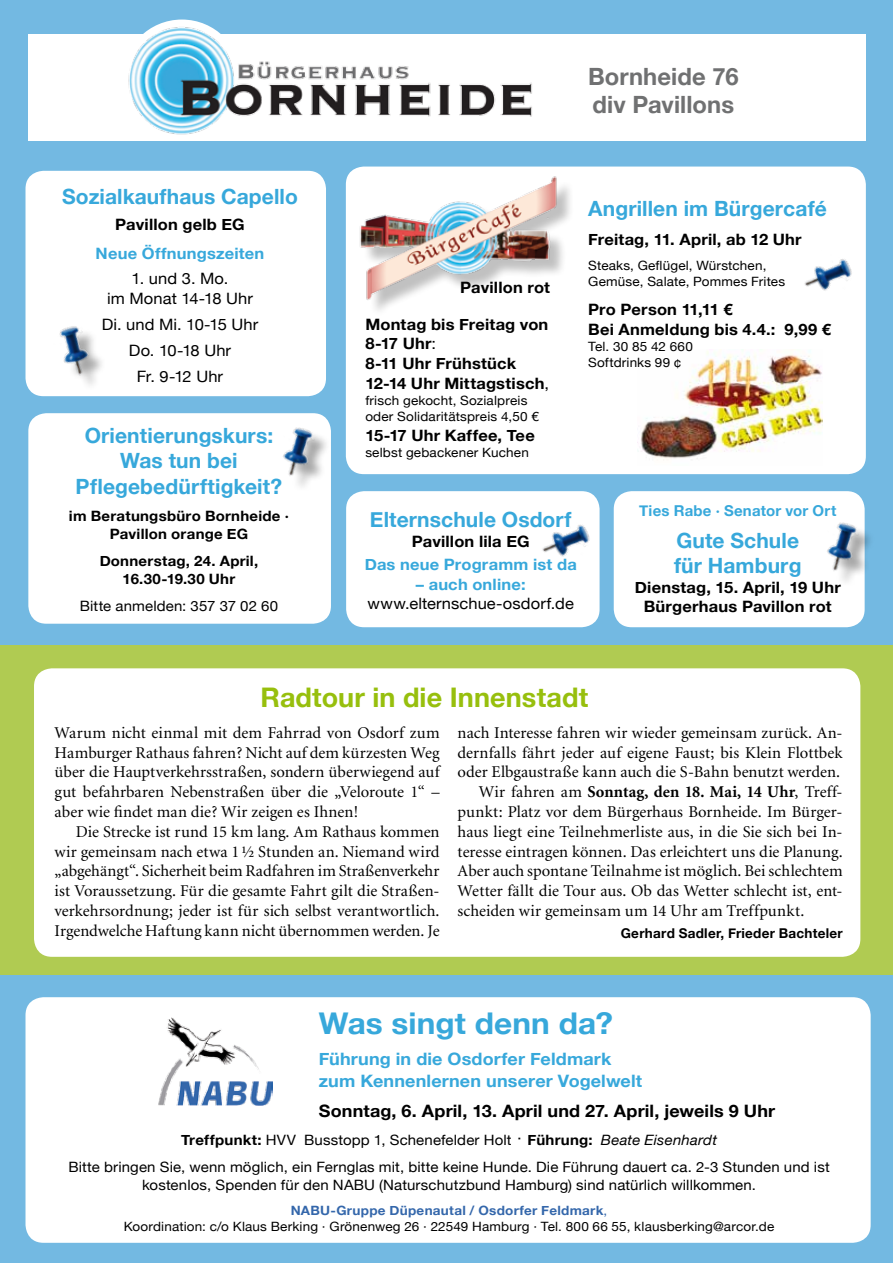
<style>
.page{position:relative;width:893px;height:1263px;background:#fff}
.page>*{position:absolute;margin:0;border:0;box-sizing:border-box;transform-origin:0 0}
.t1{font:700 30px "Helvetica Neue";letter-spacing:.005em;color:#37a8db;scale:1.05 1}
.t2{font:700 27px "Helvetica Neue";letter-spacing:.005em;color:#97bf0d}
.t3{font:700 23.7px/28.5px "Helvetica Neue";letter-spacing:.005em;color:#707172}
.t4{font:700 21px/25.2px "Helvetica Neue";letter-spacing:.005em;color:#37a8db;text-align:center}
.t5{font:700 17.1px/21.6px "Helvetica Neue";letter-spacing:.01em;color:#37a8db;scale:1.05 1}
.t6{font:700 17.1px "Helvetica Neue";letter-spacing:.01em;color:#000;scale:1.05 1}
.t7{font:16.5px/19.8px "Minion";color:#000;text-align:justify}
.t8{font:700 16.5px "Minion";letter-spacing:.005em;color:#000}
.t9{font:700 15.6px/19.8px "Helvetica Neue";letter-spacing:.01em;color:#000;scale:1.05 1}
.t10{font:15.6px/25.8px "Helvetica Neue";letter-spacing:.005em;color:#000;text-align:center;scale:1.05 1}
.t11{font:700 15.6px "Helvetica Neue";letter-spacing:.01em;color:#37a8db;scale:1.05 1}
.t12{font:700 15px "Helvetica Neue";letter-spacing:.015em;color:#37a8db}
.t13{font:14.25px/27px "Helvetica Neue";letter-spacing:.01em;color:#000;text-align:center;scale:1.05 1}
.t14{font:700 14.25px/18px "Helvetica Neue";letter-spacing:.015em;color:#000;text-align:center;scale:1.05 1}
.t15{font:700 13.5px "Helvetica Neue";letter-spacing:.02em;color:#000}
.t16{font:12.9px/16.2px "Helvetica Neue";letter-spacing:.015em;color:#000;scale:1.05 1}
.s1{font-weight:400}
.s2{font-weight:700}
.s3{font-family:"Arial";font-size:18px}
.s4{font-style:italic}
.s5{font-weight:700;color:#3467ab}
.s6{color:#3467ab}
</style>
<div class="page">
<div style="left:0;top:631px;width:893px;height:345px;background:#b0cb52"></div>
<div style="left:0;top:0;width:893px;height:644px;background:#73b9e2"></div>
<div style="left:346px;top:167px;width:520px;height:307px;background:#fff;border-radius:18px"></div>
<img style="left:637px;top:349px;width:185px;height:111px">
<div style="left:0;top:976px;width:893px;height:287px;background:#73b9e2"></div>
<div style="left:34px;top:668px;width:826px;height:289px;background:#fff;border-radius:18px"></div>
<div style="left:26px;top:997px;width:845px;height:246px;background:#fff;border-radius:18px"></div>
<img style="left:158px;top:1018px;width:115px;height:88px">
<div style="left:363px;top:180px;width:211px;height:137px;background:#000;opacity:.25"></div>
<img style="left:349px;top:170px;width:210px;height:135px">
<div style="left:28px;top:34px;width:837px;height:107px;background:#fff"></div>
<div style="left:28px;top:413px;width:303px;height:211px;background:#fff;border-radius:18px"></div>
<div style="left:287px;top:431px;width:45px;height:62px;background:#000;opacity:.35"></div>
<img style="left:283px;top:427px;width:43px;height:52px">
<div style="left:26px;top:171px;width:300px;height:225px;background:#fff;border-radius:18px"></div>
<div style="left:64px;top:329px;width:42px;height:62px;background:#000;opacity:.35"></div>
<img style="left:59px;top:326px;width:47px;height:54px">
<img style="left:128px;top:19px;width:404px;height:116px">
<div style="left:346px;top:491px;width:254px;height:136px;background:#fff;border-radius:18px"></div>
<img style="left:542px;top:524px;width:48px;height:33px">
<div style="left:614px;top:491px;width:251px;height:136px;background:#fff;border-radius:18px"></div>
<div style="left:831px;top:526px;width:45px;height:62px;background:#000;opacity:.35"></div>
<img style="left:827px;top:516px;width:43px;height:58px">
<img style="left:804px;top:259px;width:48px;height:32px">
<p class="t4" style="left:62px;top:183px;width:237px">Sozialkaufhaus Capello</p>
<p class="t9" style="left:115px;top:214px;width:125px">Pavillon gelb EG</p>
<p class="t11" style="left:96px;top:243px;width:162px">Neue Öffnungszeiten</p>
<p class="t10" style="left:107px;top:269px;width:140px;line-height:19.8px">1. und 3. Mo.<br>im Monat 14-18 Uhr</p>
<p class="t10" style="left:102px;top:311px;width:151px">Di. und Mi. 10-15 Uhr<br>Do. 10-18 Uhr<br>Fr. 9-12 Uhr</p>
<p class="t4" style="left:76px;top:423px;width:208px">Orientierungskurs:<br>Was tun bei<br>Pflegebedürftigkeit?</p>
<p class="t14" style="left:69px;top:506px;width:211px">im Beratungsbüro Bornheide ·<br>Pavillon orange EG</p>
<p class="t14" style="left:100px;top:551px;width:152px">Donnerstag, 24. April,<br>16.30-19.30 Uhr</p>
<p class="t13" style="left:80px;top:592px;width:190px">Bitte anmelden: 357 37 02 60</p>
<h3 class="t3" style="left:588px;top:61px;width:152px">Bornheide 76 div Pavillons</h3>
<p class="t9" style="left:460px;top:278px;width:87px">Pavillon rot</p>
<p class="t9" style="left:365px;top:314px;width:176px">Montag bis Freitag von<br>8-17 Uhr<span class="s1">:<br></span>8-11 Uhr Frühstück<br>12-14 Uhr Mittagstisch<span class="s1">,</span></p>
<p class="t16" style="left:365px;top:392px;width:167px">frisch gekocht, Sozialpreis oder Solidaritätspreis 4,50 €</p>
<p class="t9" style="left:365px;top:425px;width:163px">15-17 Uhr Kaffee, Tee</p>
<p class="t16" style="left:365px;top:445px;width:157px">selbst gebackener Kuchen</p>
<p class="t4" style="left:588px;top:195px;width:240px">Angrillen im Bürgercafé</p>
<p class="t9" style="left:588px;top:229px;width:205px">Freitag, 11. April, ab 12 Uhr</p>
<p class="t16" style="left:588px;top:257px;width:189px">Steaks, Geflügel, Würstchen,<br>Gemüse, Salate, Pommes Frites</p>
<p class="t9" style="left:588px;top:299px;width:233px">Pro Person 11,11 €<br>Bei Anmeldung bis 4.4.: 9,99 €</p>
<p class="t16" style="left:588px;top:338px;width:101px">Tel. 30 85 42 660<br>Softdrinks 99 ¢</p>
<p class="t4" style="left:370px;top:507px;width:203px">Elternschule Osdorf</p>
<p class="t9" style="left:412px;top:531px;width:114px">Pavillon lila EG</p>
<p class="t11" style="left:365px;top:555px;width:204px">Das neue Programm ist da</p>
<p class="t11" style="left:416px;top:574px;width:106px">– auch online:</p>
<p class="t10" style="left:368px;top:591px;width:198px">www.elternschue-osdorf.de</p>
<p class="t12" style="left:639px;top:502px;width:199px">Ties Rabe · Senator vor Ort</p>
<p class="t4" style="left:674px;top:527px;width:129px;text-align:left">Gute Schule für Hamburg</p>
<p class="t9" style="left:635px;top:577px;width:198px;text-align:center">Dienstag, 15. April, 19 Uhr<br>Bürgerhaus Pavillon rot</p>
<h2 class="t2" style="left:261px;top:680px;width:329px">Radtour in die Innenstadt</h2>
<p class="t7" style="left:55px;top:723px;width:387px">Warum nicht einmal mit dem Fahrrad von Osdorf zum Hamburger Rathaus fahren? Nicht auf dem kürzesten Weg über die Hauptverkehrsstraßen, sondern überwiegend auf gut befahrbaren Nebenstraßen über die „Veloroute 1“ – aber wie findet man die? Wir zeigen es Ihnen!</p>
<p class="t7" style="left:55px;top:822px;width:387px;text-indent:21px">Die Strecke ist rund 15 km lang. Am Rathaus kommen wir gemeinsam nach etwa 1½ Stunden an. Niemand wird „abgehängt“. Sicherheit beim Radfahren im Straßenverkehr ist Voraussetzung. Für die gesamte Fahrt gilt die Straßen&shy;verkehrsordnung; jeder ist für sich selbst verantwortlich.<br>Irgendwelche Haftung kann nicht übernommen werden. Je</p>
<p class="t7" style="left:458px;top:723px;width:387px">nach Interesse fahren wir wieder gemeinsam zurück. An-</p>
<p class="t7" style="left:458px;top:743px;width:386px">dernfalls fährt jeder auf eigene Faust; bis Klein Flottbek</p>
<p class="t7" style="left:458px;top:763px;width:384px">oder Elbgaustraße kann auch die S-Bahn benutzt werden.</p>
<p class="t8" style="left:479px;top:783px;width:365px"><span class="s1">Wir fahren am</span> Sonntag, den 18. Mai, 14 Uhr<span class="s1">, Treff-</span></p>
<p class="t7" style="left:458px;top:802px;width:387px">punkt: Platz vor dem Bürgerhaus Bornheide. Im Bürger-</p>
<p class="t7" style="left:458px;top:822px;width:387px">haus liegt eine Teilnehmerliste aus, in die Sie sich bei In-</p>
<p class="t7" style="left:458px;top:842px;width:387px">teresse eintragen können. Das erleichtert uns die Planung.</p>
<p class="t7" style="left:458px;top:862px;width:387px">Aber auch spontane Teilnahme ist möglich. Bei schlechtem</p>
<p class="t7" style="left:458px;top:882px;width:387px">Wetter fällt die Tour aus. Ob das Wetter schlecht ist, ent-</p>
<p class="t7" style="left:458px;top:901px;width:348px">scheiden wir gemeinsam um 14 Uhr am Treffpunkt.</p>
<p class="t15" style="left:621px;top:925px;width:223px">Gerhard Sadler, Frieder Bachteler</p>
<h1 class="t1" style="left:319px;top:1005px;width:282px">Was singt denn da?</h1>
<p class="t5" style="left:319px;top:1047px;width:309px">Führung in die Osdorfer Feldmark zum Kennenlernen unserer Vogelwelt</p>
<p class="t6" style="left:319px;top:1100px;width:436px">Sonntag, 6. April, 13. April und 27. April, jeweils 9 Uhr</p>
<p class="t13" style="left:68px;top:1126px;width:727px"><span class="s2">Treffpunkt:</span> HVV Busstopp 1, Schenefelder Holt <span class="s3">·</span> <span class="s2">Führung:</span> <span class="s4">Beate Eisenhardt<br></span>Bitte bringen Sie, wenn möglich, ein Fernglas mit, bitte keine Hunde. Die Führung dauert ca. 2-3 Stunden und ist</p>
<p class="t13" style="left:142px;top:1171px;width:586px">kostenlos, Spenden für den NABU (Naturschutzbund Hamburg) sind natürlich willkommen.</p>
<p class="t16" style="left:124px;top:1202px;width:621px;text-align:center"><span class="s5">NABU-Gruppe Düpenautal / Osdorfer Feldmark</span><span class="s6">,<br></span>Koordination: c/o Klaus Berking · Grönenweg 26 · 22549 Hamburg · Tel. 800 66 55, klausberking@arcor.de</p>
</div>
